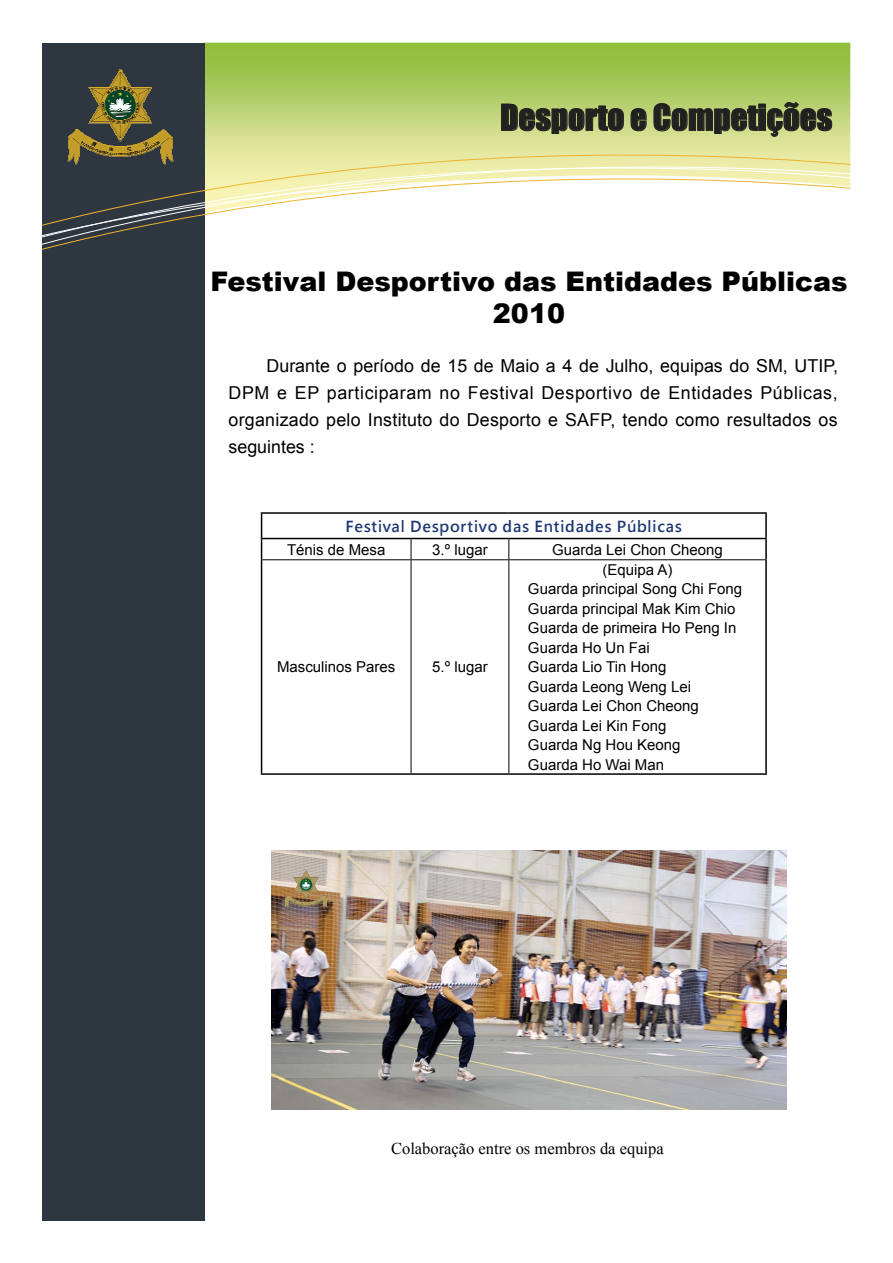
<style>
.page{position:relative;width:893px;height:1263px;background:#fff}
.page>*{position:absolute;margin:0;border:0;box-sizing:border-box;transform-origin:0 0}
.t1{font:33px "Impact";color:#212120}
.t2{font:900 27px/32.4px "Arial";color:#000;text-align:center}
.t3{font:17.85px/26.7px "Arial";letter-spacing:.015em;color:#000;text-align:justify}
.t4{font:16.5px "Times New Roman";color:#000}
.t5{font:15px/19.5px "Arial";color:#000}
.t6{font:700 15px "Microsoft Jheng Hei";letter-spacing:.05em;color:#1c3572}
</style>
<div class="page">
<img style="left:204px;top:43px;width:646px;height:104px">
<div style="left:42px;top:43px;width:162px;height:1177px;background:#2e3640"></div>
<svg style="left:204px;top:147px;width:647px;height:12px;background:#e4e59c"></svg>
<svg style="left:173px;top:159px;width:678px;height:12px;background:#e4e3a5"></svg>
<svg style="left:41px;top:171px;width:810px;height:79px"></svg>
<svg style="left:110px;top:69px;width:21px;height:18px"></svg>
<img style="left:89px;top:87px;width:63px;height:4px">
<img style="left:91px;top:91px;width:59px;height:3px">
<img style="left:92px;top:93px;width:56px;height:3px">
<img style="left:94px;top:95px;width:54px;height:3px">
<img style="left:95px;top:98px;width:51px;height:4px">
<img style="left:97px;top:102px;width:46px;height:2px">
<img style="left:89px;top:104px;width:63px;height:19px">
<svg style="left:67px;top:123px;width:106px;height:42px"></svg>
<svg style="left:501px;top:104px;width:122px;height:30px;background:#a3b16c"></svg>
<svg style="left:631px;top:108px;width:15px;height:23px"></svg>
<svg style="left:654px;top:102px;width:178px;height:35px;background:#a6b46e"></svg>
<img style="left:272px;top:850px;width:514px;height:260px">
<hr style="left:765px;top:539px;width:2px;height:21px;background:#000">
<hr style="left:261px;top:560px;width:1px;height:213px;background:#000">
<hr style="left:765px;top:560px;width:2px;height:213px;background:#000">
<hr style="left:261px;top:773px;width:150px;height:2px;background:#000">
<hr style="left:411px;top:773px;width:98px;height:2px;background:#000">
<hr style="left:509px;top:773px;width:258px;height:2px;background:#000">
<svg style="left:411px;top:539px;width:1px;height:20px"></svg>
<svg style="left:508px;top:539px;width:1px;height:20px"></svg>
<hr style="left:262px;top:559px;width:149px;height:1px;background:#000">
<hr style="left:411px;top:559px;width:98px;height:1px;background:#000">
<hr style="left:411px;top:560px;width:1px;height:213px;background:#000">
<hr style="left:509px;top:559px;width:256px;height:1px;background:#000">
<hr style="left:508px;top:560px;width:1px;height:213px;background:#000">
<hr style="left:261px;top:512px;width:150px;height:2px;background:#000">
<svg style="left:261px;top:514px;width:1px;height:46px"></svg>
<hr style="left:411px;top:512px;width:98px;height:2px;background:#000">
<hr style="left:509px;top:512px;width:258px;height:2px;background:#000">
<hr style="left:765px;top:514px;width:2px;height:24px;background:#000">
<hr style="left:261px;top:538px;width:150px;height:1px;background:#000">
<hr style="left:411px;top:538px;width:98px;height:1px;background:#000">
<hr style="left:509px;top:538px;width:258px;height:1px;background:#000">
<img style="left:283px;top:869px;width:45px;height:41px">
<h1 class="t1" style="left:500px;top:92px;width:334px">Desporto e Competições</h1>
<h2 class="t2" style="left:210px;top:264px;width:639px">Festival Desportivo das Entidades Públicas<br>2010</h2>
<p class="t3" style="left:229px;top:353px;width:611px;text-indent:38px">Durante o período de 15 de Maio a 4 de Julho, equipas do SM, UTIP, DPM e EP participaram no Festival Desportivo de Entidades Públicas, organizado pelo Instituto do Desporto e SAFP, tendo como resultados os seguintes :</p>
<p class="t6" style="left:346px;top:517px;width:338px">Festival Desportivo das Entidades Públicas</p>
<p class="t5" style="left:287px;top:540px;width:100px">Ténis de Mesa</p>
<p class="t5" style="left:432px;top:540px;width:57px">3.º lugar</p>
<p class="t5" style="left:552px;top:540px;width:172px">Guarda Lei Chon Cheong</p>
<p class="t5" style="left:277px;top:657px;width:120px">Masculinos Pares</p>
<p class="t5" style="left:432px;top:657px;width:57px">5.º lugar</p>
<p class="t5" style="left:528px;top:560px;width:216px;text-indent:74px">(Equipa A)<br>Guarda principal Song Chi Fong<br>Guarda principal Mak Kim Chio<br>Guarda de primeira Ho Peng In<br>Guarda Ho Un Fai<br>Guarda Lio Tin Hong<br>Guarda Leong Weng Lei<br>Guarda Lei Chon Cheong<br>Guarda Lei Kin Fong<br>Guarda Ng Hou Keong<br>Guarda Ho Wai Man</p>
<p class="t4" style="left:391px;top:1137px;width:274px">Colaboração entre os membros da equipa</p>
</div>
